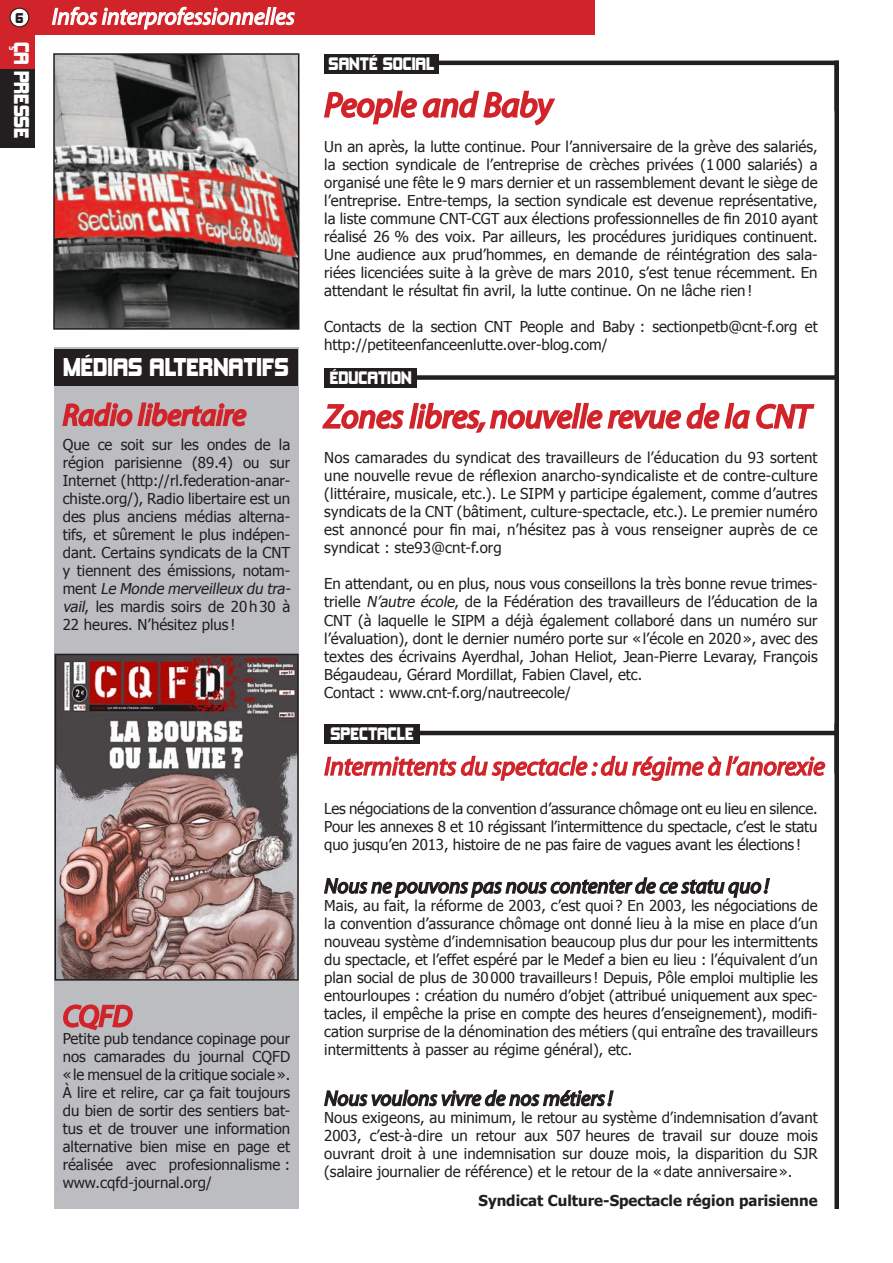
<style>
.page{position:relative;width:893px;height:1263px;background:#fff}
.page>*{position:absolute;margin:0;border:0;box-sizing:border-box;transform-origin:0 0}
.t1{font:italic 34.5px "Myriad";color:#d1232a}
.t2{font:italic 33px "Myriad";color:#d1232a}
.t3{font:italic 30px "Myriad";color:#d1232a}
.t4{font:italic 25.8px "Myriad";letter-spacing:-.005em;color:#d1232a}
.t5{font:23.55px "Kimberley";color:#fff}
.t6{font:italic 23.4px "Myriad";color:#fff}
.t7{font:italic 21px "Myriad";color:#231f20}
.t8{font:19.5px "Kimberley";color:#fff}
.t9{font:16.5px "Kimberley";color:#fff}
.t10{font:15px/18px "Tahoma";color:#231f20;text-align:justify}
.t11{font:700 15px "Tahoma";color:#231f20}
.t12{font:12.9px "Kimberley";color:#231f20}
.s1{font-style:italic}
</style>
<div class="page">
<div style="left:0;top:0;width:594px;height:34px;background:#d1232a"></div>
<div style="left:0;top:68px;width:34px;height:80px;background:#231f20"></div>
<div style="left:0;top:34px;width:34px;height:34px;background:#d1232a"></div>
<div style="left:10px;top:8px;width:19px;height:19px;background:#fff;border-radius:50%"></div>
<div style="left:10px;top:8px;width:19px;height:19px;border:1px solid #231f20;border-radius:50%"></div>
<svg style="left:51px;top:6px;width:244px;height:24px"></svg>
<svg style="left:324px;top:90px;width:232px;height:36px"></svg>
<svg style="left:322px;top:402px;width:493px;height:31px"></svg>
<div style="left:324px;top:54px;width:115px;height:20px;background:#231f20"></div>
<hr style="left:438px;top:61px;width:401px;height:4px;background:#231f20">
<div style="left:324px;top:368px;width:93px;height:19px;background:#231f20"></div>
<div style="left:416px;top:375px;width:423px;height:5px;background:#231f20"></div>
<div style="left:834px;top:61px;width:5px;height:1148px;background:#231f20"></div>
<div style="left:54px;top:347px;width:245px;height:862px;background:#bcbdc0"></div>
<svg style="left:62px;top:402px;width:185px;height:25px"></svg>
<svg style="left:63px;top:1004px;width:70px;height:27px"></svg>
<svg style="left:324px;top:877px;width:446px;height:21px"></svg>
<svg style="left:324px;top:1089px;width:290px;height:18px"></svg>
<div style="left:324px;top:724px;width:96px;height:19px;background:#231f20"></div>
<hr style="left:415px;top:731px;width:424px;height:4px;background:#231f20">
<svg style="left:324px;top:755px;width:502px;height:26px"></svg>
<div style="left:54px;top:349px;width:244px;height:36px;background:#231f20"></div>
<img style="left:57px;top:657px;width:239px;height:321px">
<div style="left:54px;top:654px;width:245px;height:327px;border:2px solid #231f20"></div>
<img style="left:56px;top:56px;width:240px;height:271px">
<div style="left:53px;top:53px;width:246px;height:277px;border:2px solid #231f20"></div>
<p class="t12" style="left:16px;top:11px;width:9px">6</p>
<h3 class="t8" style="left:32px;top:42px;width:98px;rotate:90deg">ÇA PRESSE</h3>
<p class="t6" style="left:52px;top:5px;width:244px">Infos interprofessionnelles</p>
<p class="t5" style="left:63px;top:354px;width:227px">MÉDIAS ALTERNATIFS</p>
<p class="t3" style="left:63px;top:400px;width:185px">Radio libertaire</p>
<p class="t10" style="left:63px;top:435px;width:232px;text-align:left">Que ce soit sur les ondes de la région parisienne (89.4) ou sur Internet (http://rl.federation-anar&shy;chiste.org/), Radio libertaire est un des plus anciens médias alterna&shy;tifs, et sûrement le plus indépen&shy;dant. Certains syndicats de la CNT y tiennent des émissions, notam&shy;m e n t <span class="s1">Le Monde merveilleux du tra&shy;vail</span>, les mardis soirs de 20h30 à 22 heures. N’hésitez plus !</p>
<p class="t3" style="left:63px;top:1001px;width:71px">CQFD</p>
<p class="t10" style="left:63px;top:1029px;width:229px">Petite pub tendance copinage pour nos camarades du journal CQFD «le mensuel de la critique sociale».<br>À lire et relire, car ça fait toujours du bien de sortir des sentiers bat&shy;tus et de trouver une information alternative bien mise en page et réalisée avec profesionnalisme : www.cqfd-journal.org/</p>
<p class="t9" style="left:329px;top:55px;width:107px">SANTÉ SOCIAL</p>
<p class="t1" style="left:324px;top:88px;width:230px">People and Baby</p>
<p class="t10" style="left:324px;top:137px;width:495px">Un an après, la lutte continue. Pour l’anniversaire de la grève des salariés, la section syndicale de l’entreprise de crèches privées (1000 salariés) a organisé une fête le 9 mars dernier et un rassemblement devant le siège de l’entreprise. Entre-temps, la section syndicale est devenue représentative, la liste commune CNT-CGT aux élections professionnelles de fin 2010 ayant réalisé 26 % des voix. Par ailleurs, les procédures juridiques continuent.<br>Une audience aux prud’hommes, en demande de réintégration des sala&shy;riées licenciées suite à la grève de mars 2010, s’est tenue récemment. En attendant le résultat fin avril, la lutte continue. On ne lâche rien!</p>
<p class="t10" style="left:324px;top:317px;width:495px">Contacts de la section CNT People and Baby : sectionpetb@cnt-f.org et http://petiteenfanceenlutte.over-blog.com/</p>
<p class="t9" style="left:330px;top:368px;width:83px">ÉDUCATION</p>
<p class="t2" style="left:324px;top:400px;width:488px">Zones libres, nouvelle revue de la CNT</p>
<p class="t10" style="left:324px;top:448px;width:495px">Nos camarades du syndicat des travailleurs de l’éducation du 93 sortent une nouvelle revue de réflexion anarcho-syndicaliste et de contre-culture (littéraire, musicale, etc.). Le SIPM y participe également, comme d’autres syndicats de la CNT (bâtiment, culture-spectacle, etc.). Le premier numéro est annoncé pour fin mai, n’hésitez pas à vous renseigner auprès de ce syndicat : ste93@cnt-f.org</p>
<p class="t10" style="left:324px;top:574px;width:495px">En attendant, ou en plus, nous vous conseillons la très bonne revue trimes&shy;trielle <span class="s1">N’autre école</span>, de la Fédération des travailleurs de l’éducation de la CNT (à laquelle le SIPM a déjà également collaboré dans un numéro sur l’évaluation), dont le dernier numéro porte sur «l’école en 2020», avec des textes des écrivains Ayerdhal, Johan Heliot, Jean-Pierre Levaray, François Bégaudeau, Gérard Mordillat, Fabien Clavel, etc.</p>
<p class="t10" style="left:324px;top:682px;width:248px">Contact : www.cnt-f.org/nautreecole/</p>
<p class="t9" style="left:330px;top:724px;width:11px">SPECTACLE</p>
<p class="t4" style="left:324px;top:753px;width:502px">Intermittents du spectacle : du régime à l’anorexie</p>
<p class="t10" style="left:324px;top:799px;width:495px">Les négociations de la convention d’assurance chômage ont eu lieu en silence.<br>Pour les annexes 8 et 10 régissant l’intermittence du spectacle, c’est le statu quo jusqu’en 2013, histoire de ne pas faire de vagues avant les élections !</p>
<p class="t7" style="left:324px;top:875px;width:446px">Nous ne pouvons pas nous contenter de ce statu quo!</p>
<p class="t10" style="left:324px;top:896px;width:495px">Mais, au fait, la réforme de 2003, c’est quoi ? En 2003, les négociations de la convention d’assurance chômage ont donné lieu à la mise en place d’un nouveau système d’indemnisation beaucoup plus dur pour les intermittents du spectacle, et l’effet espéré par le Medef a bien eu lieu : l’équivalent d’un plan social de plus de 30000 travailleurs ! Depuis, Pôle emploi multiplie les entourloupes : création du numéro d’objet (attribué uniquement aux spec&shy;tacles, il empêche la prise en compte des heures d’enseignement), modifi&shy;cation surprise de la dénomination des métiers (qui entraîne des travailleurs intermittents à passer au régime général), etc.</p>
<p class="t7" style="left:324px;top:1088px;width:290px">Nous voulons vivre de nos métiers!</p>
<p class="t10" style="left:324px;top:1108px;width:495px">Nous exigeons, au minimum, le retour au système d’indemnisation d’avant 2003, c’est-à-dire un retour aux 507 heures de travail sur douze mois ouvrant droit à une indemnisation sur douze mois, la disparition du SJR (salaire journalier de référence) et le retour de la «date anniversaire».</p>
<p class="t11" style="left:479px;top:1191px;width:341px">Syndicat Culture-Spectacle région parisienne</p>
</div>
